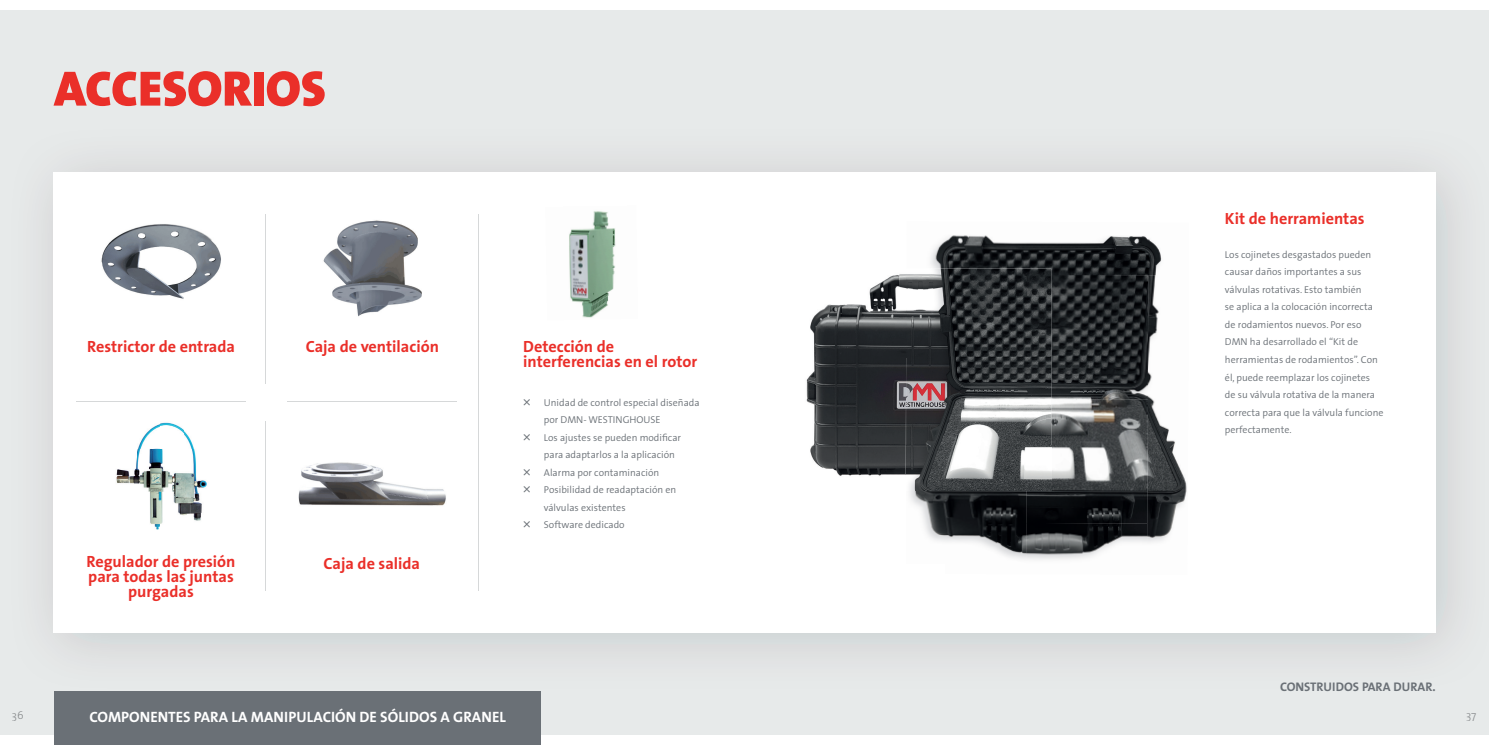
<style>
.page{position:relative;width:1489px;height:745px;background:#fff}
.page>*{position:absolute;margin:0;border:0;box-sizing:border-box;transform-origin:0 0}
.t1{font:50px "The Sans Black Caps";color:#ea2f29}
.t2{font:700 16.25px/15px "The Sans B7";color:#ea2f29}
.t3{font:15px "The Sans Bold Caps";color:#fff}
.t4{font:12.5px "The Sans Bold Caps";color:#6a7076}
.t5{font:300 11.25px "The Sans";color:#86898b}
.t6{font:300 10px/17.5px "The Sans";color:#6a7076}
</style>
<div class="page">
<div style="left:0;top:10px;width:1488px;height:724px;background:#e7eaea"></div>
<div style="left:49px;top:165px;width:1405px;height:46px;background:#dddedf"></div>
<div style="left:47px;top:211px;width:48px;height:440px;background:#dddedf"></div>
<img style="left:1399px;top:211px;width:57px;height:441px">
<img style="left:95px;top:631px;width:1304px;height:21px">
<div style="left:53px;top:172px;width:1382px;height:459px;background:#fff"></div>
<hr style="left:265px;top:214px;width:1px;height:169px;background:#d6d8d9">
<hr style="left:265px;top:421px;width:1px;height:169px;background:#d6d8d9">
<hr style="left:77px;top:401px;width:169px;height:1px;background:#d6d8d9">
<hr style="left:287px;top:401px;width:169px;height:1px;background:#d6d8d9">
<hr style="left:478px;top:214px;width:1px;height:376px;background:#d6d8d9">
<img style="left:101px;top:224px;width:120px;height:75px">
<img style="left:323px;top:220px;width:99px;height:97px">
<img style="left:298px;top:462px;width:148px;height:44px">
<img style="left:569px;top:211px;width:47px;height:107px">
<img style="left:806px;top:274px;width:245px;height:216px">
<img style="left:905px;top:274px;width:2px;height:216px">
<img style="left:906px;top:235px;width:256px;height:40px">
<img style="left:1051px;top:274px;width:97px;height:125px">
<img style="left:1146px;top:275px;width:41px;height:268px">
<img style="left:1026px;top:399px;width:121px;height:161px">
<img style="left:909px;top:490px;width:117px;height:70px">
<img style="left:116px;top:422px;width:91px;height:108px">
<div style="left:54px;top:691px;width:487px;height:53px;background:#6a7076"></div>
<h1 class="t1" style="left:54px;top:46px;width:273px">ACCESORIOS</h1>
<h2 class="t2" style="left:87px;top:339px;width:149px">Restrictor de entrada</h2>
<h2 class="t2" style="left:523px;top:339px;width:175px">Detección de interferencias en el rotor</h2>
<h2 class="t2" style="left:306px;top:339px;width:135px">Caja de ventilación</h2>
<h2 class="t2" style="left:86px;top:554px;width:151px">Regulador de presión</h2>
<h2 class="t2" style="left:323px;top:556px;width:98px">Caja de salida</h2>
<h2 class="t2" style="left:88px;top:569px;width:147px;text-align:center">para todas las juntas purgadas</h2>
<p class="t6" style="left:544px;top:393px;width:157px">Unidad de control especial diseñada por DMN- WESTINGHOUSE<br>Los ajustes se pueden modificar para adaptarlos a la aplicación<br>Alarma por contaminación<br>Posibilidad de readaptación en válvulas existentes<br>Software dedicado</p>
<h2 class="t2" style="left:1224px;top:212px;width:141px">Kit de herramientas</h2>
<p class="t6" style="left:1224px;top:245px;width:160px">Los cojinetes desgastados pueden causar daños importantes a sus válvulas rotativas. Esto también<br>se aplica a la colocación incorrecta de rodamientos nuevos. Por eso<br>DMN ha desarrollado el “Kit de herramientas de rodamientos”. Con él, puede reemplazar los cojinetes<br>de su válvula rotativa de la manera correcta para que la válvula funcione perfectamente.</p>
<p class="t4" style="left:1279px;top:676px;width:157px">CONSTRUIDOS PARA DURAR.</p>
<h3 class="t3" style="left:89px;top:704px;width:418px">COMPONENTES PARA LA MANIPULACIÓN DE SÓLIDOS A GRANEL</h3>
<p class="t5" style="left:12px;top:705px;width:13px">36</p>
<p class="t5" style="left:1465px;top:705px;width:12px">37</p>
</div>
